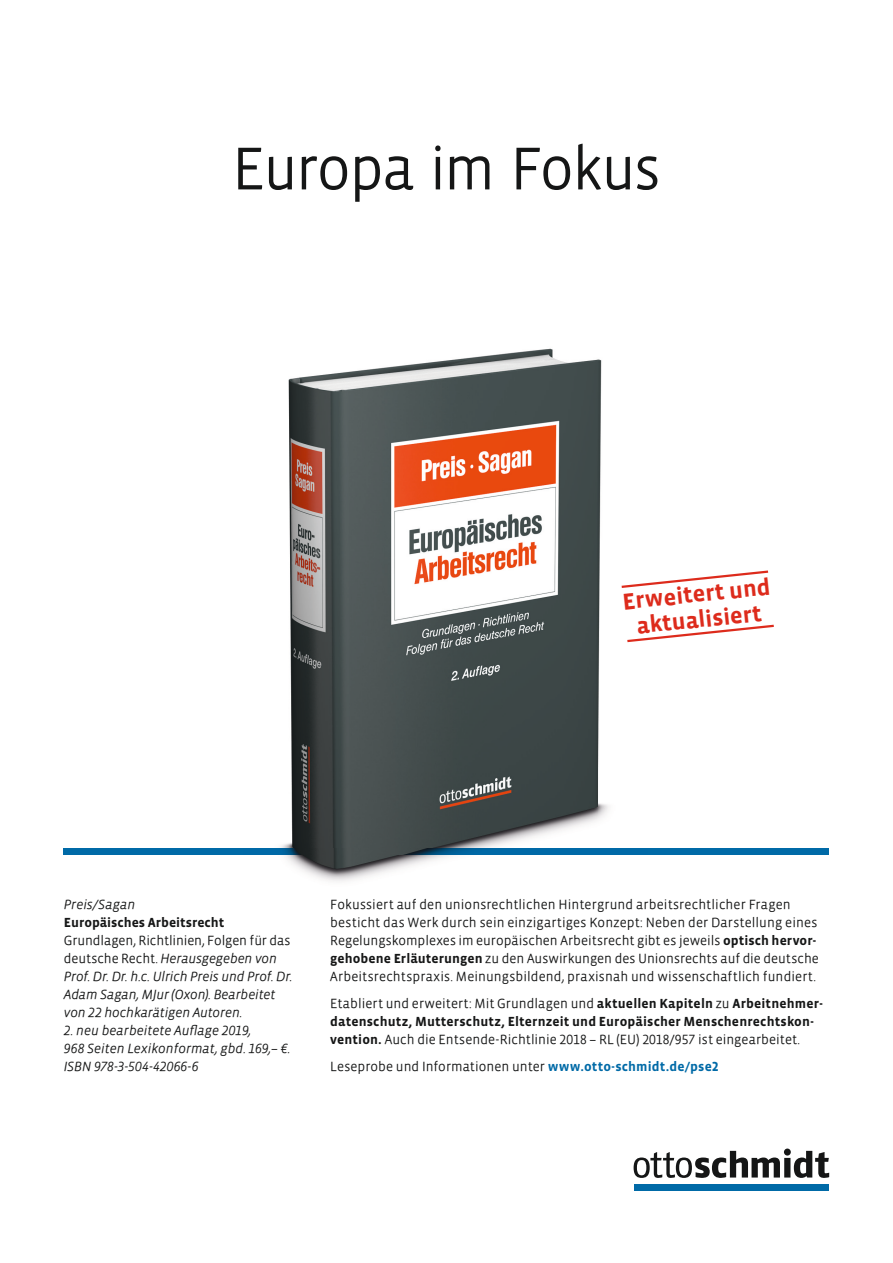
<style>
.page{position:relative;width:893px;height:1263px;background:#fff}
.page>*{position:absolute;margin:0;border:0;box-sizing:border-box;transform-origin:0 0}
.t1{font:300 60px "Vista Sans OT";letter-spacing:-.03em;color:#151616}
.t2{font:700 23.7px/25.3px "Vista Sans OT";color:#dd2b1c;text-align:center}
.t3{font:300 13.5px/18px "Vista Sans OT";letter-spacing:.005em;color:#151616}
.t4{font:italic 300 13.5px/18px "Vista Sans OT";color:#151616}
.t5{font:700 13.5px "Vista Sans OTCE";letter-spacing:.01em;color:#151616}
.s1{font-style:normal}
.s2{font-family:"Vista Sans OTCE";font-weight:700}
.s3{font-weight:700;color:#006aa7}
</style>
<div class="page">
<svg style="left:634px;top:1148px;width:195px;height:30px"></svg>
<div style="left:634px;top:1184px;width:195px;height:7px;background:#006aa7"></div>
<div style="left:64px;top:848px;width:765px;height:7px;background:#006aa7"></div>
<img style="left:281px;top:348px;width:328px;height:533px">
<svg style="left:621px;top:570px;width:148px;height:18px"></svg>
<svg style="left:627px;top:624px;width:147px;height:19px"></svg>
<h1 class="t1" style="left:232px;top:137px;width:430px">Europa im Fokus</h1>
<h2 class="t2" style="left:621px;top:590px;width:150px;rotate:-6deg">Erweitert und aktualisiert</h2>
<p class="t4" style="left:64px;top:896px;width:73px">Preis/Sagan</p>
<p class="t5" style="left:64px;top:915px;width:162px">Europäisches Arbeitsrecht</p>
<p class="t4" style="left:64px;top:932px;width:230px"><span class="s1">Grundlagen, Richtlinien, Folgen für das deutsche Recht.</span> Herausgegeben von Prof. Dr. Dr. h.c. Ulrich Preis und Prof. Dr.<br>Adam Sagan, MJur (Oxon). Bearbeitet von 22 hochkarätigen Autoren.</p>
<p class="t4" style="left:64px;top:1022px;width:228px">2. neu bearbeitete Auflage 2019,<br>968 Seiten Lexikonformat, gbd. 169,– €.<br>ISBN 978-3-504-42066-6</p>
<p class="t3" style="left:330px;top:896px;width:490px">Fokussiert auf den unionsrechtlichen Hintergrund arbeitsrechtlicher Fragen besticht das Werk durch sein einzigartiges Konzept: Neben der Darstellung eines Regelungskomplexes im europäischen Arbeitsrecht gibt es jeweils <span class="s2">optisch hervor&shy;gehobene Erläuterungen</span> zu den Auswirkungen des Unionsrechts auf die deutsche Arbeitsrechtspraxis. Meinungsbildend, praxisnah und wissenschaftlich fundiert.</p>
<p class="t3" style="left:330px;top:995px;width:494px">Etabliert und erweitert: Mit Grundlagen und <span class="s2">aktuellen Kapiteln</span> zu <span class="s2">Arbeitnehmer-</span></p>
<p class="t5" style="left:330px;top:1014px;width:485px">datenschutz, Mutterschutz, Elternzeit und Europäischer Menschenrechtskon-</p>
<p class="t3" style="left:330px;top:1026px;width:471px;line-height:27px"><span class="s2">vention.</span> Auch die Entsende-Richtlinie 2018 – RL (EU) 2018/957 ist eingearbeitet.<br>Leseprobe und Informationen unter <span class="s3">www.otto-schmidt.de/pse2</span></p>
</div>
